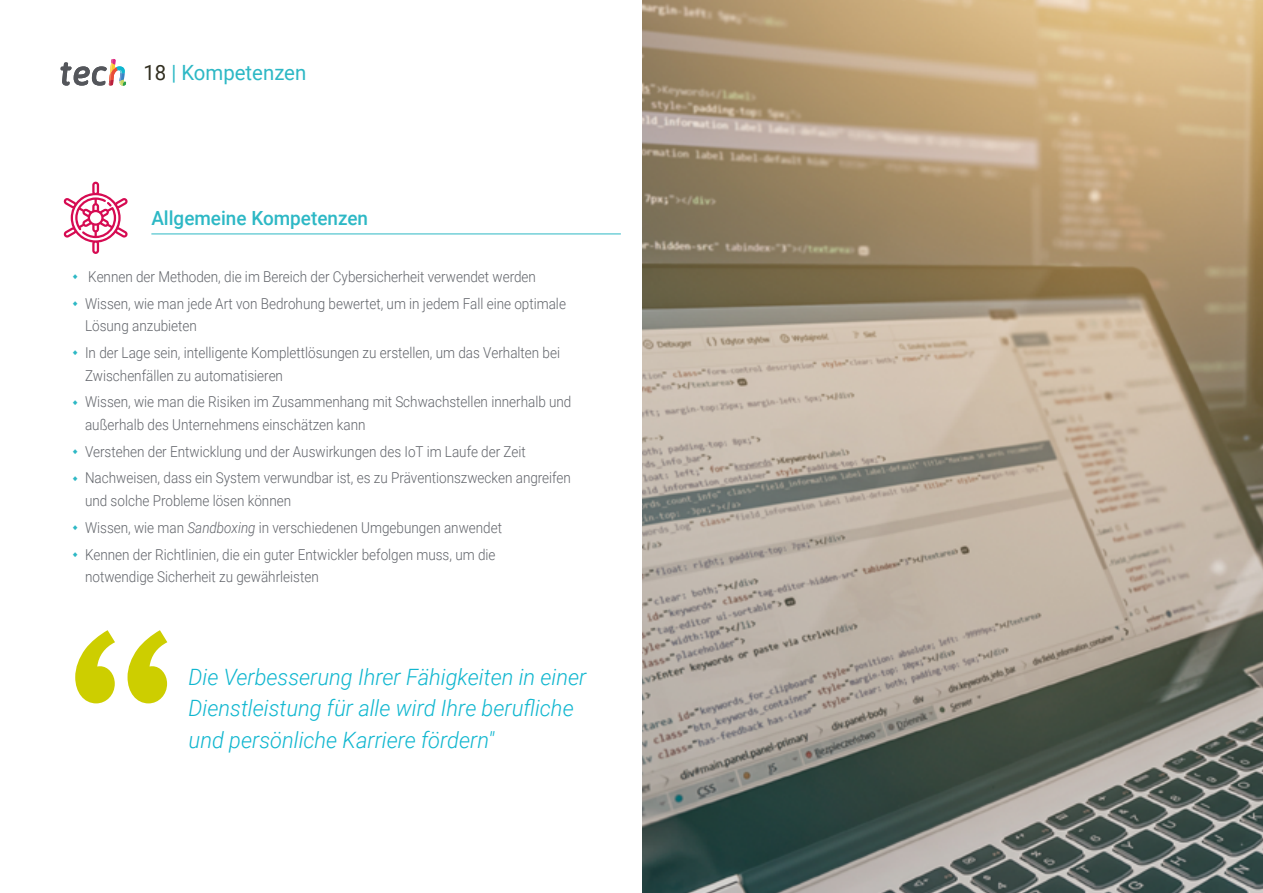
<style>
.page{position:relative;width:1263px;height:893px;background:#fff}
.page>*{position:absolute;margin:0;border:0;box-sizing:border-box;transform-origin:0 0}
.t1{font:italic 300 22.5px/31.5px "Roboto";color:#0fb6cf}
.t2{font:21px "Roboto";color:#2db8c5}
.t3{font:500 19.5px "Roboto";color:#2db8c5}
.t4{font:300 15px/26.7px "Roboto";color:#61646a;scale:.9 1}
.s1{color:#312e20}
.s2{font-style:italic}
</style>
<div class="page">
<hr style="left:151px;top:234px;width:470px;height:1px;background:#2db8c5">
<svg style="left:63px;top:182px;width:65px;height:72px"></svg>
<img style="left:642px;top:0;width:621px;height:893px">
<svg style="left:75px;top:630px;width:92px;height:73px"></svg>
<svg style="left:61px;top:59px;width:65px;height:27px"></svg>
<h2 class="t2" style="left:144px;top:57px;width:164px"><span class="s1">18</span> | Kompetenzen</h2>
<h3 class="t3" style="left:151px;top:205px;width:218px">Allgemeine Kompetenzen</h3>
<p class="t4" style="left:85px;top:263px;width:536px">Kennen der Methoden, die im Bereich der Cybersicherheit verwendet werden<br>Wissen, wie man jede Art von Bedrohung bewertet, um in jedem Fall eine optimale</p>
<p class="t4" style="left:85px;top:312px;width:529px">Lösung anzubieten<br>In der Lage sein, intelligente Komplettlösungen zu erstellen, um das Verhalten bei</p>
<p class="t4" style="left:85px;top:361px;width:542px">Zwischenfällen zu automatisieren<br>Wissen, wie man die Risiken im Zusammenhang mit Schwachstellen innerhalb und</p>
<p class="t4" style="left:85px;top:411px;width:541px">außerhalb des Unternehmens einschätzen kann<br>Verstehen der Entwicklung und der Auswirkungen des IoT im Laufe der Zeit<br>Nachweisen, dass ein System verwundbar ist, es zu Präventionszwecken angreifen</p>
<p class="t4" style="left:85px;top:487px;width:465px">und solche Probleme lösen können<br>Wissen, wie man <span class="s2">Sandboxing</span> in verschiedenen Umgebungen anwendet<br>Kennen der Richtlinien, die ein guter Entwickler befolgen muss, um die</p>
<p class="t4" style="left:85px;top:563px;width:261px">notwendige Sicherheit zu gewährleisten</p>
<h1 class="t1" style="left:189px;top:660px;width:399px">Die Verbesserung Ihrer Fähigkeiten in einer<br>Dienstleistung für alle wird Ihre berufliche und persönliche Karriere fördern"</h1>
</div>
